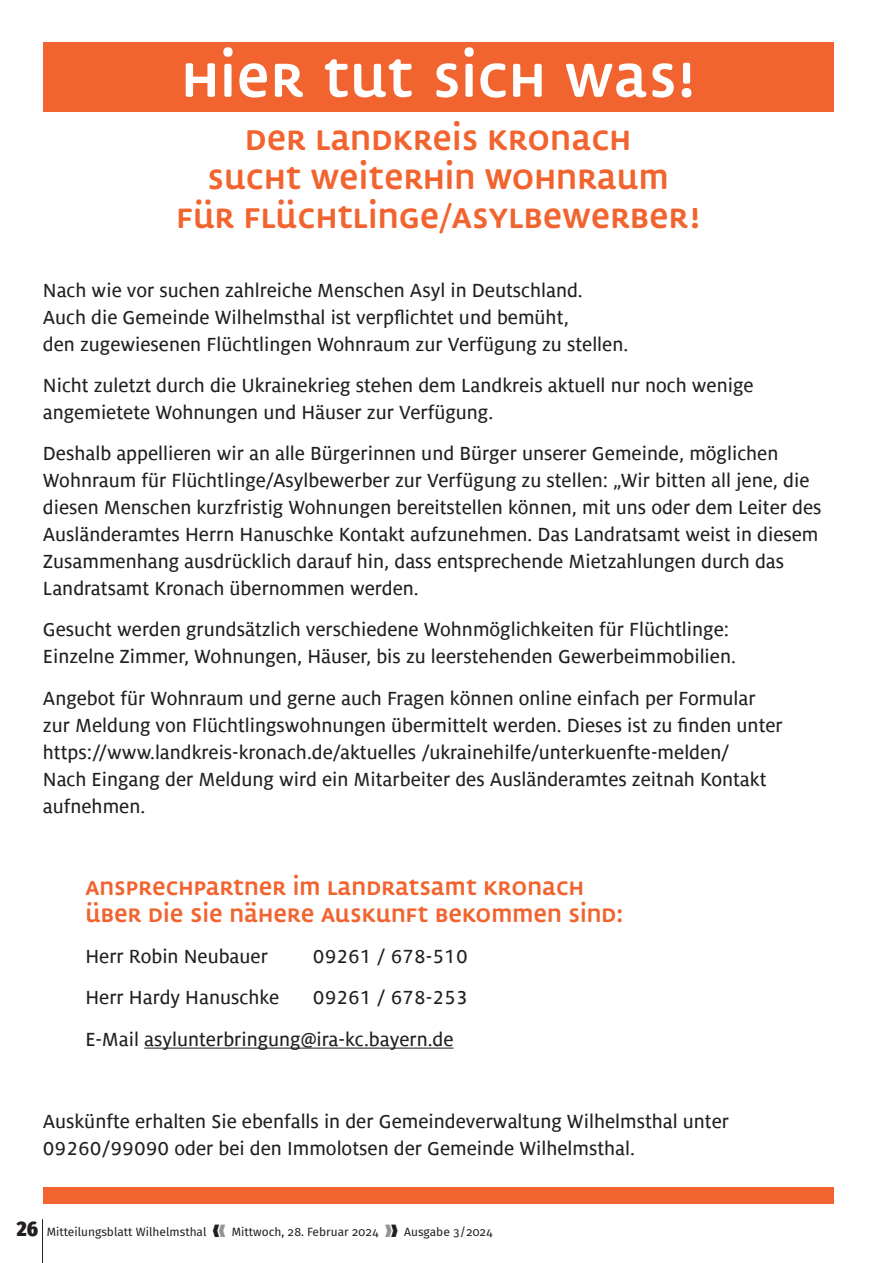
<style>
.page{position:relative;width:893px;height:1263px;background:#fff}
.page>*{position:absolute;margin:0;border:0;box-sizing:border-box;transform-origin:0 0}
.t1{font:30px/39px "Oberfranken Headline";color:#f2642f;text-align:center}
.t2{font:21px/27px "Milo TF Text";color:#231f20}
.t3{font:21px/27px "Oberfranken Headline";color:#f2642f}
.t4{font:12px "Fira Sans";color:#231f20}
.s1{font-family:"Fira Sans Condensed";font-weight:800;font-size:21px}
.s2{color:#939598}
</style>
<div class="page">
<hr style="left:42px;top:1219px;width:1px;height:44px;background:#231f20">
<div style="left:43px;top:43px;width:790px;height:69px;background:#f2642f"></div>
<svg style="left:186px;top:63px;width:29px;height:34px"></svg>
<svg style="left:223px;top:47px;width:10px;height:50px"></svg>
<svg style="left:239px;top:63px;width:28px;height:35px"></svg>
<svg style="left:275px;top:64px;width:28px;height:33px"></svg>
<svg style="left:325px;top:59px;width:23px;height:38px"></svg>
<svg style="left:354px;top:59px;width:58px;height:38px"></svg>
<svg style="left:436px;top:63px;width:22px;height:35px"></svg>
<svg style="left:464px;top:47px;width:10px;height:50px"></svg>
<svg style="left:480px;top:63px;width:26px;height:35px"></svg>
<svg style="left:513px;top:64px;width:29px;height:33px"></svg>
<svg style="left:566px;top:63px;width:80px;height:34px"></svg>
<svg style="left:652px;top:63px;width:22px;height:35px"></svg>
<svg style="left:682px;top:63px;width:9px;height:34px"></svg>
<hr style="left:144px;top:1048px;width:310px;height:1px;background:#231f20">
<div style="left:43px;top:1187px;width:790px;height:16px;background:#f2642f"></div>
<h1 class="t1" style="left:176px;top:120px;width:525px">DER LANDKREIS KRONACH<br>SUCHT WEITERHIN WOHNRAUM<br>FÜR FLÜCHTLINGE/ASYLBEWERBER!</h1>
<p class="t2" style="left:43px;top:277px;width:587px">Nach wie vor suchen zahlreiche Menschen Asyl in Deutschland.<br>Auch die Gemeinde Wilhelmsthal ist verpflichtet und bemüht,<br>den zugewiesenen Flüchtlingen Wohnraum zur Verfügung zu stellen.</p>
<p class="t2" style="left:43px;top:372px;width:712px">Nicht zuletzt durch die Ukrainekrieg stehen dem Landkreis aktuell nur noch wenige angemietete Wohnungen und Häuser zur Verfügung.</p>
<p class="t2" style="left:43px;top:440px;width:780px">Deshalb appellieren wir an alle Bürgerinnen und Bürger unserer Gemeinde, möglichen Wohnraum für Flüchtlinge/Asylbewerber zur Verfügung zu stellen: „Wir bitten all jene, die diesen Menschen kurzfristig Wohnungen bereitstellen können, mit uns oder dem Leiter des Ausländeramtes Herrn Hanuschke Kontakt aufzunehmen. Das Landratsamt weist in diesem Zusammenhang ausdrücklich darauf hin, dass entsprechende Mietzahlungen durch das Landratsamt Kronach übernommen werden.</p>
<p class="t2" style="left:43px;top:616px;width:694px">Gesucht werden grundsätzlich verschiedene Wohnmöglichkeiten für Flüchtlinge:<br>Einzelne Zimmer, Wohnungen, Häuser, bis zu leerstehenden Gewerbeimmobilien.</p>
<p class="t2" style="left:43px;top:685px;width:741px">Angebot für Wohnraum und gerne auch Fragen können online einfach per Formular zur Meldung von Flüchtlingswohnungen übermittelt werden. Dieses ist zu finden unter https://www.landkreis-kronach.de/aktuelles /ukrainehilfe/unterkuenfte-melden/<br>Nach Eingang der Meldung wird ein Mitarbeiter des Ausländeramtes zeitnah Kontakt aufnehmen.</p>
<p class="t3" style="left:85px;top:874px;width:539px">ANSPRECHPARTNER IM LANDRATSAMT KRONACH<br>ÜBER DIE SIE NÄHERE AUSKUNFT BEKOMMEN SIND:</p>
<p class="t2" style="left:85px;top:943px;width:184px">Herr Robin Neubauer</p>
<p class="t2" style="left:313px;top:943px;width:156px">09261 / 678-510</p>
<p class="t2" style="left:85px;top:984px;width:195px">Herr Hardy Hanuschke</p>
<p class="t2" style="left:85px;top:977px;width:384px;line-height:41.2px;text-indent:227px">09261 / 678-253<br>E-Mail asylunterbringung@ira-kc.bayern.de</p>
<p class="t2" style="left:43px;top:1108px;width:688px">Auskünfte erhalten Sie ebenfalls in der Gemeindeverwaltung Wilhelmsthal unter<br>09260/99090 oder bei den Immolotsen der Gemeinde Wilhelmsthal.</p>
<p class="t4" style="left:17px;top:1222px;width:477px"><span class="s1">26</span> Mitteilungsblatt Wilhelmsthal ❰<span class="s2">❰</span> Mittwoch, 28. Februar 2024 <span class="s2">❱</span>❱ Ausgabe 3/2024</p>
</div>
